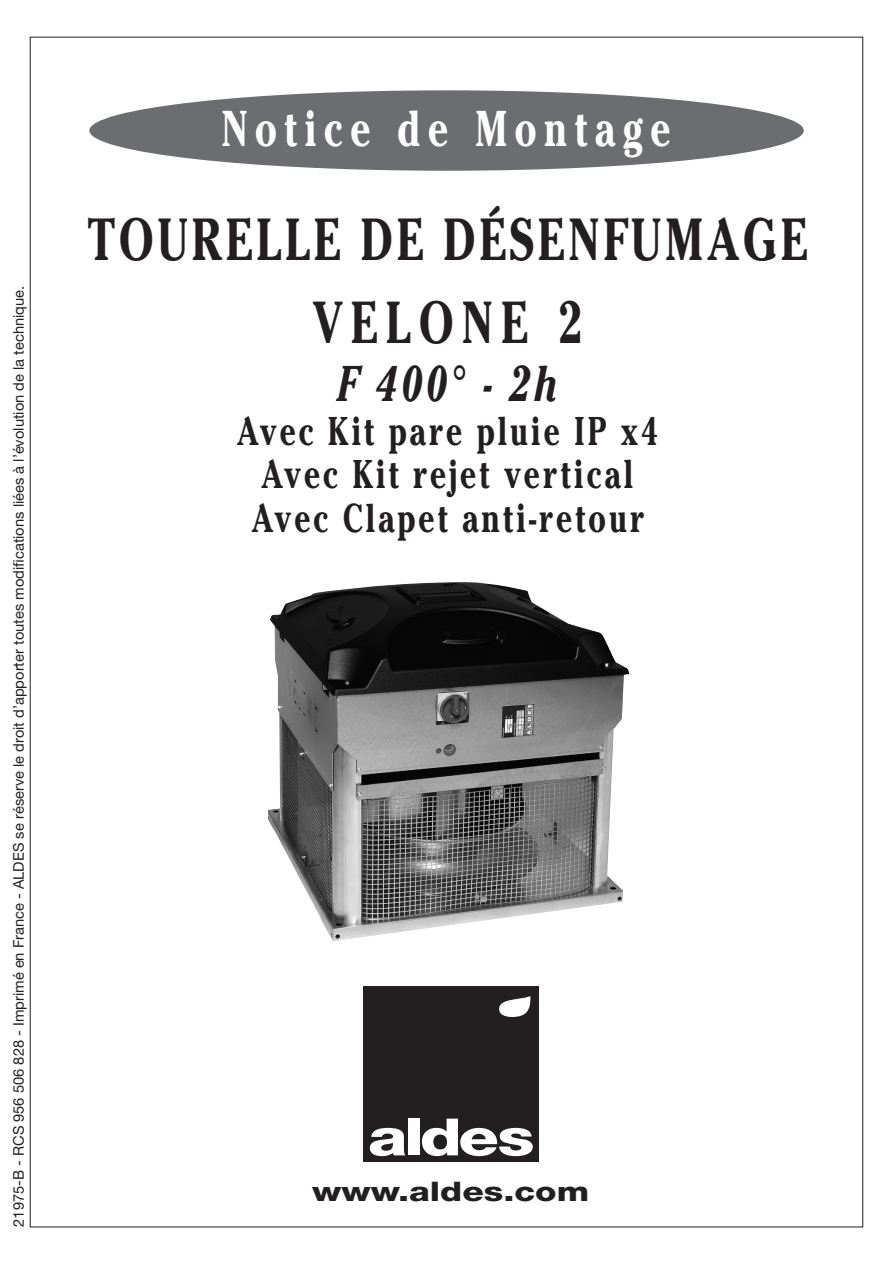
<style>
.page{position:relative;width:893px;height:1263px;background:#fff}
.page>*{position:absolute;margin:0;border:0;box-sizing:border-box;transform-origin:0 0}
.t1{font:700 58.95px "Cheltenham";letter-spacing:.09em;color:#231f20;scale:.75 1}
.t2{font:700 58.8px "Cheltenham";letter-spacing:.19em;color:#231f20;scale:.75 1}
.t3{font:700 49.95px "Cheltenham";letter-spacing:.2em;color:#fff;scale:.75 1}
.t4{font:italic 700 49.8px "Cheltenham";color:#231f20;scale:.75 1}
.t5{font:700 39.9px/43.5px "Cheltenham";letter-spacing:.1em;color:#231f20;text-align:center;scale:.75 1}
.t6{font:800 27px "Helvetica Neue";color:#231f20;scale:1.3 1}
.t7{font:14.7px "Helvetica Neue";color:#231f20}
</style>
<div class="page">
<div style="left:89px;top:90px;width:715px;height:81px;background:#6c6d70;border-radius:50%"></div>
<div style="left:363px;top:986px;width:176px;height:176px;background:#231f20"></div>
<svg style="left:370px;top:1128px;width:35px;height:28px"></svg>
<div style="left:408px;top:1118px;width:11px;height:37px;background:#fff"></div>
<svg style="left:422px;top:1118px;width:111px;height:38px"></svg>
<svg style="left:499px;top:996px;width:32px;height:21px"></svg>
<img style="left:268px;top:582px;width:361px;height:359px">
<p class="t7" style="left:10px;top:1227px;width:942px;rotate:-90deg">21975-B - RCS 956 506 828 - Imprimé en France - ALDES se réserve le droit d’apporter toutes modifications liées à l’évolution de la technique.</p>
<h3 class="t3" style="left:222px;top:98px;width:600px">Notice de Montage</h3>
<h1 class="t1" style="left:88px;top:204px;width:961px">TOURELLE DE DÉSENFUMAGE</h1>
<h2 class="t2" style="left:313px;top:287px;width:360px">VELONE 2</h2>
<h3 class="t4" style="left:337px;top:355px;width:295px">F 400° - 2h</h3>
<h3 class="t5" style="left:237px;top:409px;width:562px">Avec Kit pare pluie IP x4<br>Avec Kit rejet vertical<br>Avec Clapet anti-retour</h3>
<h3 class="t6" style="left:312px;top:1175px;width:215px">www.aldes.com</h3>
</div>
